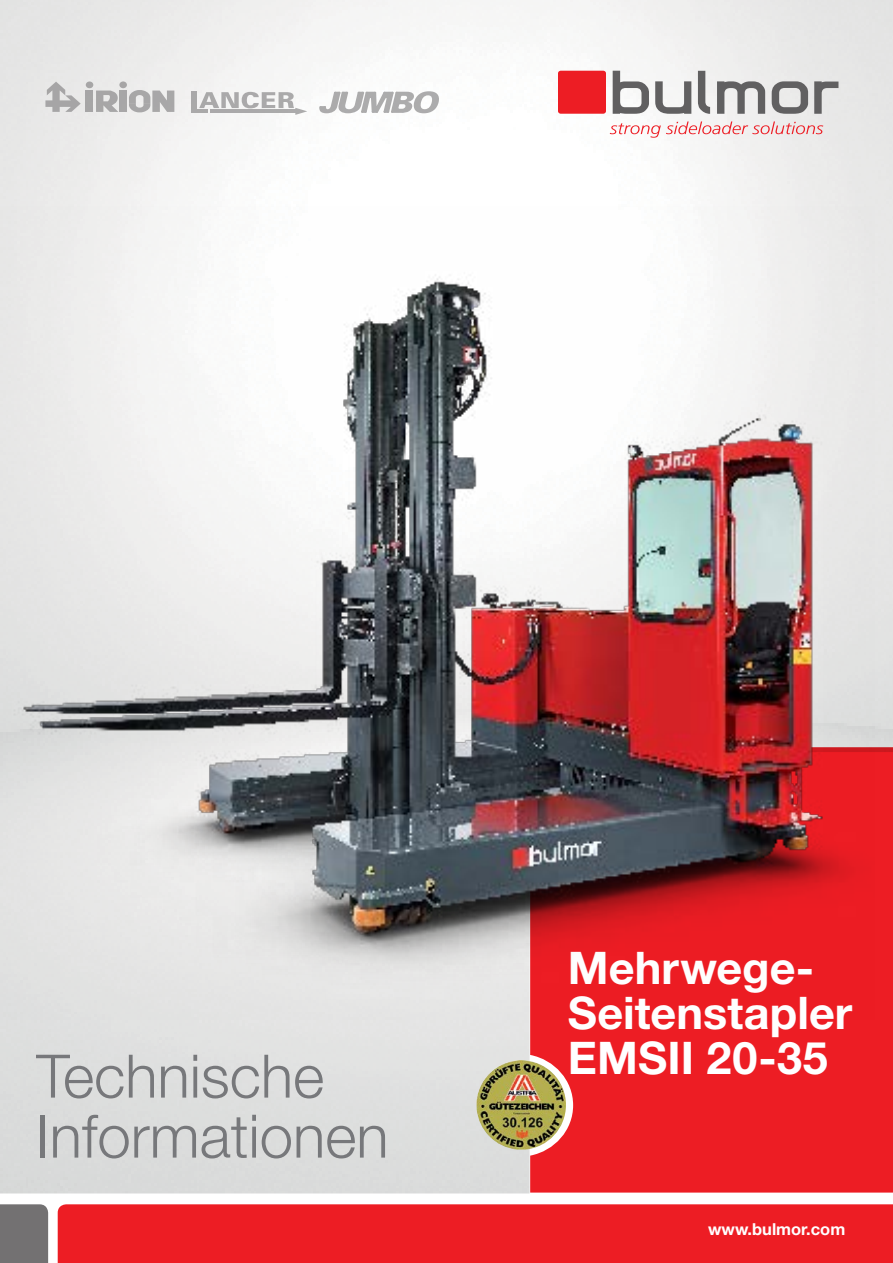
<style>
.page{position:relative;width:893px;height:1263px;background:#fff}
.page>*{position:absolute;margin:0;border:0;box-sizing:border-box;transform-origin:0 0}
.t1{font:300 60px/60px "Helvetica Neue LT Pro";color:#77787b}
.t2{font:700 45px/45px "Helvetica Neue LT Pro";color:#fff}
.t3{font:700 16.5px "Helvetica Neue LT Pro";color:#fff}
</style>
<div class="page">
<div style="left:0;top:1204px;width:48px;height:59px;background:#737172"></div>
<div style="left:58px;top:1204px;width:835px;height:59px;background:#ed1d24"></div>
<div style="left:530px;top:747px;width:363px;height:445px;background:#ed1d24"></div>
<img style="left:477px;top:1060px;width:89px;height:89px">
<svg style="left:319px;top:91px;width:121px;height:22px"></svg>
<svg style="left:96px;top:91px;width:22px;height:21px"></svg>
<svg style="left:45px;top:82px;width:36px;height:30px"></svg>
<svg style="left:129px;top:90px;width:45px;height:22px"></svg>
<div style="left:119px;top:91px;width:8px;height:21px;background:#a7a7a7"></div>
<svg style="left:119px;top:81px;width:8px;height:7px"></svg>
<div style="left:86px;top:81px;width:7px;height:7px;background:#a6a5a6;border-radius:50%"></div>
<div style="left:86px;top:91px;width:7px;height:21px;background:#a6a6a6"></div>
<div style="left:192px;top:91px;width:5px;height:22px;background:#a9a9a9"></div>
<hr style="left:192px;top:110px;width:16px;height:3px;background:#8a898a">
<svg style="left:199px;top:92px;width:108px;height:23px"></svg>
<svg style="left:613px;top:71px;width:225px;height:43px"></svg>
<div style="left:558px;top:71px;width:48px;height:43px;background:#ed1d24;border-radius:3px"></div>
<svg style="left:610px;top:121px;width:213px;height:17px"></svg>
<img style="left:0;top:206px;width:874px;height:813px">
<h1 class="t1" style="left:36px;top:1045px;width:354px">Technische<br>Informationen</h1>
<p class="t2" style="left:568px;top:944px;width:286px">Mehrwege-<br>Seitenstapler<br>EMSII 20-35</p>
<p class="t3" style="left:708px;top:1219px;width:139px">www.bulmor.com</p>
</div>
